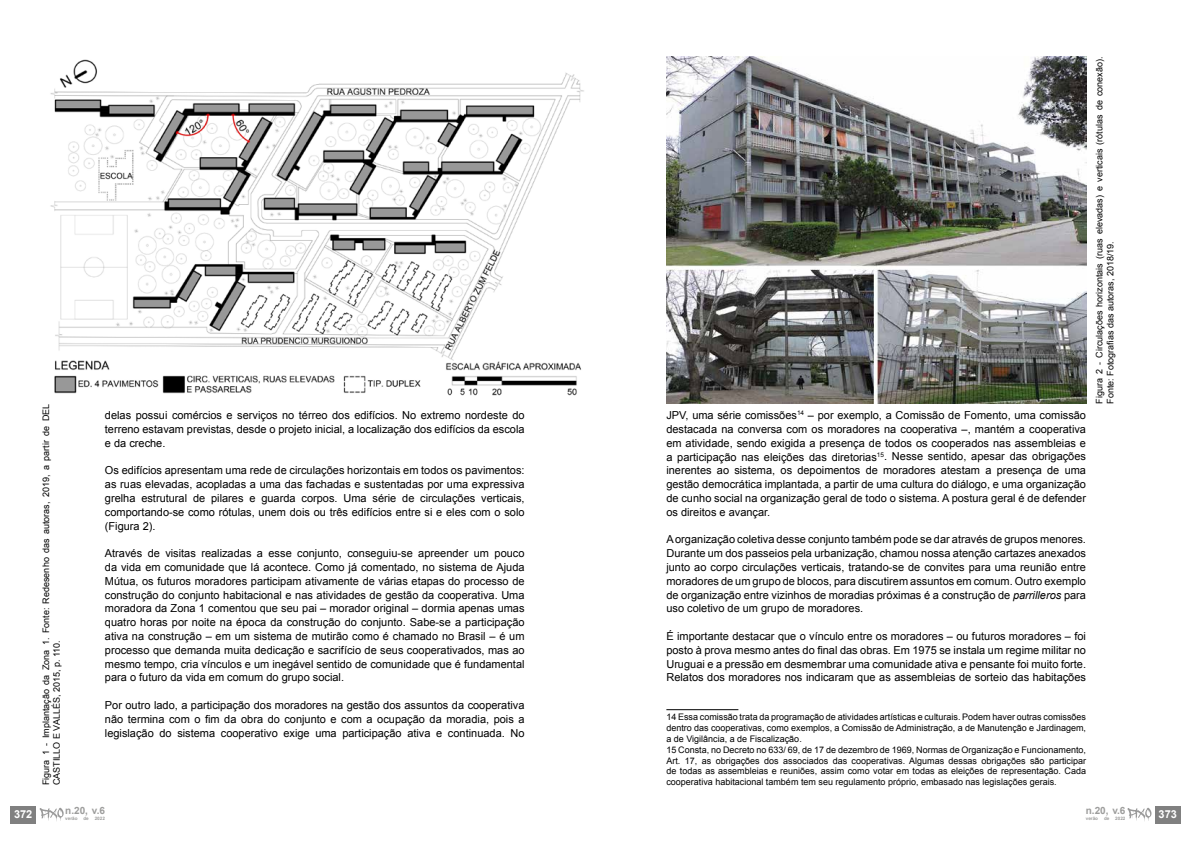
<style>
.page{position:relative;width:1191px;height:842px;background:#fff}
.page>*{position:absolute;margin:0;border:0;box-sizing:border-box;transform-origin:0 0}
.t1{font:11px/13.8px "Arial";color:#000;text-align:justify}
.t2{font:700 11px "Arial";color:#fff}
.t3{font:700 10px "Arial";color:#9d9d9c}
.t4{font:9px/10.8px "Arial";color:#000}
.t5{font:700 4.6px "Arial";color:#9d9d9c}
.s1{font-style:italic}
</style>
<div class="page">
<hr style="left:666px;top:709px;width:72px;height:1px;background:#000">
<img style="left:50px;top:59px;width:534px;height:337px">
<img style="left:666px;top:57px;width:420px;height:347px">
<div style="left:1155px;top:806px;width:25px;height:17px;background:#808080"></div>
<svg style="left:1127px;top:808px;width:24px;height:13px"></svg>
<div style="left:11px;top:806px;width:25px;height:17px;background:#808080"></div>
<svg style="left:40px;top:808px;width:24px;height:13px"></svg>
<p class="t2" style="left:14px;top:807px;width:20px">372</p>
<p class="t4" style="left:41px;top:785px;width:383px;rotate:-90deg">Figura 1 - Implantação da Zona 1. Fonte: Redesenho das autoras, 2019, a partir de DEL<br>CASTILLO E VALLÉS, 2015, p. 110.</p>
<p class="t1" style="left:105px;top:408px;width:421px">delas possui comércios e serviços no térreo dos edifícios. No extremo nordeste do terreno estavam previstas, desde o projeto inicial, a localização dos edifícios da escola e da creche.</p>
<p class="t1" style="left:105px;top:464px;width:421px">Os edifícios apresentam uma rede de circulações horizontais em todos os pavimentos: as ruas elevadas, acopladas a uma das fachadas e sustentadas por uma expressiva grelha estrutural de pilares e guarda corpos. Uma série de circulações verticais, comportando-se como rótulas, unem dois ou três edifícios entre si e eles com o solo (Figura 2).</p>
<p class="t1" style="left:105px;top:546px;width:421px">Através de visitas realizadas a esse conjunto, conseguiu-se apreender um pouco da vida em comunidade que lá acontece. Como já comentado, no sistema de Ajuda Mútua, os futuros moradores participam ativamente de várias etapas do processo de construção do conjunto habitacional e nas atividades de gestão da cooperativa. Uma moradora da Zona 1 comentou que seu pai – morador original – dormia apenas umas quatro horas por noite na época da construção do conjunto. Sabe-se a participação ativa na construção – em um sistema de mutirão como é chamado no Brasil – é um processo que demanda muita dedicação e sacrifício de seus cooperativados, mas ao mesmo tempo, cria vínculos e um inegável sentido de comunidade que é fundamental para o futuro da vida em comum do grupo social.</p>
<p class="t1" style="left:105px;top:698px;width:421px">Por outro lado, a participação dos moradores na gestão dos assuntos da cooperativa não termina com o fim da obra do conjunto e com a ocupação da moradia, pois a legislação do sistema cooperativo exige uma participação ativa e continuada. No</p>
<p class="t3" style="left:65px;top:804px;width:41px">n.20, v.6</p>
<p class="t5" style="left:65px;top:815px;width:14px">verão</p>
<p class="t5" style="left:83px;top:815px;width:7px">de</p>
<p class="t5" style="left:95px;top:815px;width:12px">2022</p>
<p class="t1" style="left:666px;top:408px;width:421px">JPV, uma série comissões<sup>14</sup> – por exemplo, a Comissão de Fomento, uma comissão destacada na conversa com os moradores na cooperativa –, mantém a cooperativa em atividade, sendo exigida a presença de todos os cooperados nas assembleias e a participação nas eleições das diretorias<sup>15</sup>. Nesse sentido, apesar das obrigações inerentes ao sistema, os depoimentos de moradores atestam a presença de uma gestão democrática implantada, a partir de uma cultura do diálogo, e uma organização de cunho social na organização geral de todo o sistema. A postura geral é de defender os direitos e avançar.</p>
<p class="t1" style="left:666px;top:533px;width:421px">A organização coletiva desse conjunto também pode se dar através de grupos menores.<br>Durante um dos passeios pela urbanização, chamou nossa atenção cartazes anexados junto ao corpo circulações verticais, tratando-se de convites para uma reunião entre moradores de um grupo de blocos, para discutirem assuntos em comum. Outro exemplo de organização entre vizinhos de moradias próximas é a construção de <span class="s1">parrilleros</span> para uso coletivo de um grupo de moradores.</p>
<p class="t1" style="left:666px;top:629px;width:421px">É importante destacar que o vínculo entre os moradores – ou futuros moradores – foi posto à prova mesmo antes do final das obras. Em 1975 se instala um regime militar no Uruguai e a pressão em desmembrar uma comunidade ativa e pensante foi muito forte.<br>Relatos dos moradores nos indicaram que as assembleias de sorteio das habitações</p>
<p class="t4" style="left:666px;top:712px;width:421px">14 Essa comissão trata da programação de atividades artísticas e culturais. Podem haver outras comissões dentro das cooperativas, como exemplos, a Comissão de Administração, a de Manutenção e Jardinagem, a de Vigilância, a de Fiscalização.<br>15 Consta, no Decreto no 633/ 69, de 17 de dezembro de 1969, Normas de Organização e Funcionamento, Art. 17, as obrigações dos associados das cooperativas. Algumas dessas obrigações são participar de todas as assembleias e reuniões, assim como votar em todas as eleições de representação. Cada</p>
<p class="t4" style="left:666px;top:777px;width:392px">cooperativa habitacional também tem seu regulamento próprio, embasado nas legislações gerais.</p>
<p class="t4" style="left:1094px;top:404px;width:349px;rotate:-90deg">Figura 2 - Circulações horizontais (ruas elevadas) e verticais (rótulas de conexão).<br>Fonte: Fotografias das autoras, 2018/19.</p>
<p class="t3" style="left:1085px;top:804px;width:41px">n.20, v.6</p>
<p class="t5" style="left:1085px;top:815px;width:14px">verão</p>
<p class="t5" style="left:1104px;top:815px;width:7px">de</p>
<p class="t5" style="left:1115px;top:815px;width:12px">2022</p>
<p class="t2" style="left:1158px;top:807px;width:20px">373</p>
</div>
